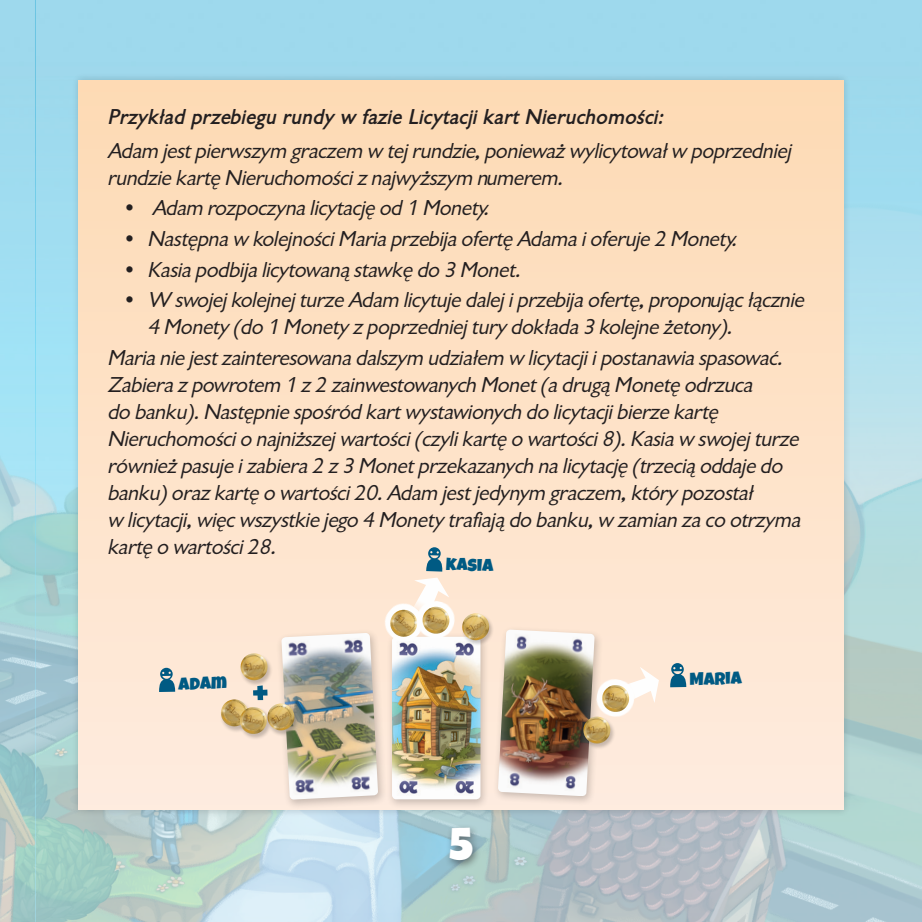
<style>
.page{position:relative;width:922px;height:922px;background:#fff}
.page>*{position:absolute;margin:0;border:0;box-sizing:border-box;transform-origin:0 0}
.t1{font:45px "Luckiest Guy";color:#fff}
.t2{font:italic 20px/27px "EFN Gilead";letter-spacing:-.02em;color:#231f20}
.t3{font:italic 700 20px "EFN Gilead";color:#231f20}
.t4{font:17.75px "Luckiest Guy";color:#005a83}
.s1{font-style:normal}
</style>
<div class="page">
<img style="left:0;top:0;width:921px;height:921px">
<div style="left:444px;top:823px;width:37px;height:47px;background:#231f20;opacity:.5"></div>
<div style="left:71px;top:72px;width:779px;height:745px;background:#231f20;opacity:.25"></div>
<div style="left:79px;top:80px;width:764px;height:729px;background:linear-gradient(to bottom,#fddab3,#feecdf)"></div>
<div style="left:492px;top:625px;width:111px;height:181px;background:#231f20;opacity:.25"></div>
<img style="left:498px;top:629px;width:96px;height:167px">
<div style="left:386px;top:631px;width:103px;height:178px;background:#231f20;opacity:.25"></div>
<img style="left:392px;top:636px;width:88px;height:163px">
<div style="left:276px;top:628px;width:111px;height:181px;background:#231f20;opacity:.25"></div>
<img style="left:281px;top:632px;width:97px;height:167px">
<div style="left:239px;top:653px;width:34px;height:33px;background:#231f20;opacity:.25"></div>
<img style="left:240px;top:653px;width:28px;height:27px">
<div style="left:582px;top:716px;width:33px;height:34px;background:#231f20;opacity:.25"></div>
<img style="left:582px;top:716px;width:29px;height:28px">
<div style="left:219px;top:698px;width:33px;height:34px;background:#231f20;opacity:.25"></div>
<img style="left:219px;top:699px;width:30px;height:28px">
<div style="left:461px;top:613px;width:33px;height:33px;background:#231f20;opacity:.25"></div>
<img style="left:460px;top:613px;width:31px;height:29px">
<div style="left:266px;top:703px;width:33px;height:33px;background:#231f20;opacity:.25"></div>
<img style="left:265px;top:703px;width:31px;height:29px">
<div style="left:238px;top:706px;width:34px;height:34px;background:#231f20;opacity:.25"></div>
<img style="left:238px;top:706px;width:30px;height:29px">
<svg style="left:670px;top:662px;width:16px;height:25px"></svg>
<svg style="left:426px;top:547px;width:16px;height:24px"></svg>
<svg style="left:159px;top:667px;width:16px;height:24px"></svg>
<svg style="left:253px;top:685px;width:14px;height:15px"></svg>
<svg style="left:377px;top:577px;width:81px;height:72px"></svg>
<img style="left:421px;top:606px;width:29px;height:28px">
<svg style="left:593px;top:666px;width:65px;height:54px"></svg>
<img style="left:600px;top:684px;width:30px;height:29px">
<p class="t3" style="left:107px;top:105px;width:562px">Przykład przebiegu rundy w fazie LicytacjikartNieruchomości:</p>
<p class="t2" style="left:107px;top:138px;width:686px">Adam jestpierwszym graczem w tej rundzie,ponieważwylicytowałw poprzedniej rundziekartęNieruchomościznajwyższym numerem.</p>
<p class="t2" style="left:122px;top:195px;width:373px"><span class="s1">•</span> Adam rozpoczynalicytacjęod 1 Monety.</p>
<p class="t2" style="left:122px;top:226px;width:621px"><span class="s1">•</span> Następnaw kolejnościMariaprzebijaofertęAdamaioferuje2 Monety.</p>
<p class="t2" style="left:122px;top:256px;width:405px"><span class="s1">•</span> Kasiapodbijalicytowanąstawkędo 3 Monet.</p>
<p class="t2" style="left:147px;top:287px;width:663px;text-indent:-25px"><span class="s1">•</span> W swojej kolej nej turzeAdam licytujedalej iprzebijaofertę,proponującłącznie<br>4 Monety(do 1 Monetyzpoprzedniej turydokłada3 kolejneżetony).</p>
<p class="t2" style="left:107px;top:344px;width:699px">Marianiejestzainteresowanadalszym udziałem w licytacjiipostanawiaspasować.<br>Zabierazpowrotem 1 z2 zainwestowanych Monet(adrugąMonetęodrzuca<br>do banku).Następniespośród kartwystawionych do licytacj ibierzekartę Nieruchomościo naj niższej wartości(czylikartęo wartości8).Kasiaw swojej turze równieżpasujeizabiera2 z3 Monetprzekazanych nalicytację(trzeciąoddajedo banku)orazkartęo wartości20.Adam jestjedynym graczem,którypozostał<br>w licytacji,więcwszystkiejego 4 Monetytrafiajądo banku,w zamian zaco otrzyma kartęo wartości28.</p>
<p class="t4" style="left:446px;top:552px;width:49px;rotate:2deg">kasia</p>
<p class="t4" style="left:178px;top:672px;width:50px;rotate:-1deg">adam</p>
<h1 class="t1" style="left:449px;top:814px;width:25px">5</h1>
<p class="t4" style="left:689px;top:667px;width:54px;rotate:-1deg">Maria</p>
</div>
